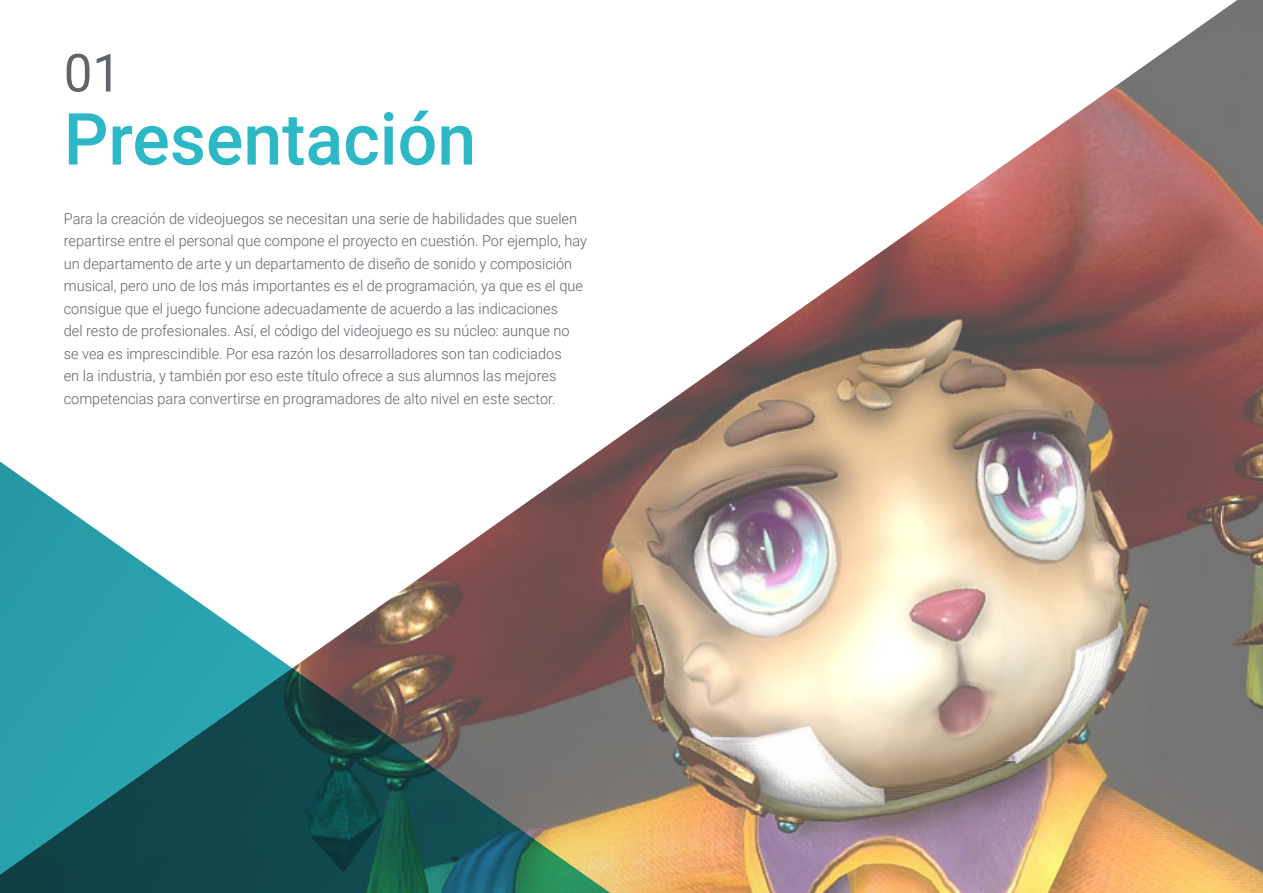
<style>
.page{position:relative;width:1263px;height:893px;background:#fff}
.page>*{position:absolute;margin:0;border:0;box-sizing:border-box;transform-origin:0 0}
.t1{font:500 72px "Roboto";color:#2db8c5}
.t2{font:52.5px "Roboto";color:#61646a}
.t3{font:300 15px/22.5px "Roboto";color:#61646a}
</style>
<div class="page">
<img style="left:606px;top:0;width:657px;height:893px">
<svg style="left:0;top:446px;width:640px;height:447px"></svg>
<h2 class="t2" style="left:64px;top:36px;width:59px">01</h2>
<h1 class="t1" style="left:64px;top:89px;width:414px">Presentación</h1>
<p class="t3" style="left:64px;top:207px;width:525px">Para la creación de videojuegos se necesitan una serie de habilidades que suelen repartirse entre el personal que compone el proyecto en cuestión. Por ejemplo, hay un departamento de arte y un departamento de diseño de sonido y composición musical, pero uno de los más importantes es el de programación, ya que es el que consigue que el juego funcione adecuadamente de acuerdo a las indicaciones<br>del resto de profesionales. Así, el código del videojuego es su núcleo: aunque no se vea es imprescindible. Por esa razón los desarrolladores son tan codiciados<br>en la industria, y también por eso este título ofrece a sus alumnos las mejores competencias para convertirse en programadores de alto nivel en este sector.</p>
</div>
